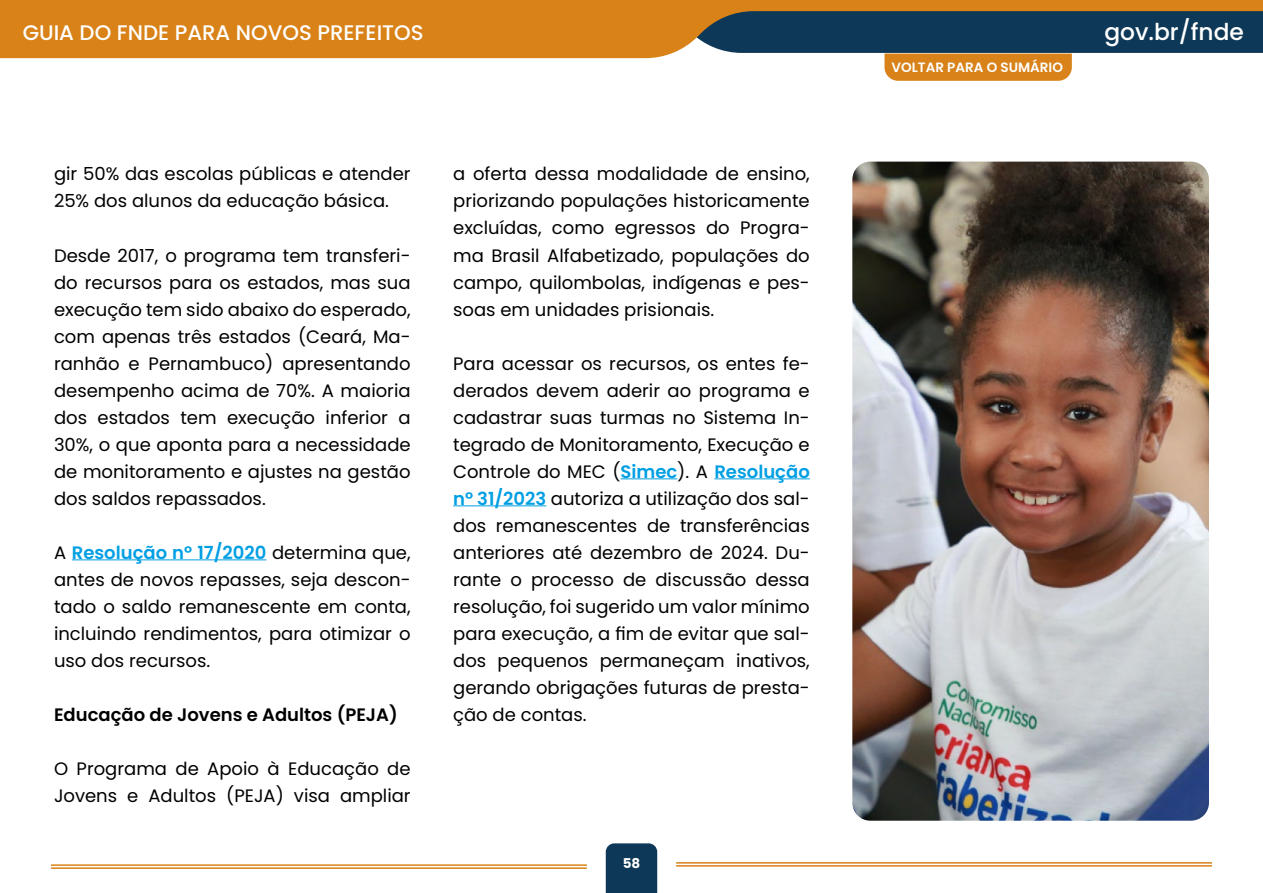
<style>
.page{position:relative;width:1263px;height:893px;background:#fff}
.page>*{position:absolute;margin:0;border:0;box-sizing:border-box;transform-origin:0 0}
.t1{font:500 23.25px "Poppins";color:#fff}
.t2{font:500 21.15px "Poppins";color:#fff}
.t3{font:18px/27px "Poppins";color:#000;text-align:justify}
.t4{font:600 18px "Poppins";color:#000}
.t5{font:600 13.5px "Poppins";color:#fff}
.t6{font:700 13.5px "Poppins";color:#fff}
.s1{font-weight:600;color:#009fe3}
</style>
<div class="page">
<div style="left:884px;top:58px;width:188px;height:23px;background:#d88219"></div>
<svg style="left:0;top:0;width:1263px;height:58px;background:#9a6f33"></svg>
<div style="left:606px;top:843px;width:51px;height:50px;background:#0d3857"></div>
<hr style="left:51px;top:864px;width:536px;height:2px;background:#d88116">
<hr style="left:51px;top:867px;width:536px;height:2px;background:#d88116">
<hr style="left:676px;top:862px;width:536px;height:2px;background:#d88116">
<hr style="left:676px;top:865px;width:536px;height:2px;background:#d88116">
<hr style="left:72px;top:559px;width:194px;height:1px;background:#009fe3">
<hr style="left:620px;top:478px;width:57px;height:1px;background:#009fe3">
<hr style="left:714px;top:478px;width:96px;height:1px;background:#009fe3">
<hr style="left:453px;top:505px;width:93px;height:1px;background:#009fe3">
<img style="left:852px;top:162px;width:357px;height:659px">
<p class="t2" style="left:23px;top:20px;width:402px">GUIA DO FNDE PARA NOVOS PREFEITOS</p>
<p class="t1" style="left:1104px;top:19px;width:141px">gov.br/fnde</p>
<p class="t3" style="left:54px;top:161px;width:358px">gir 50% das escolas públicas e atender<br>25% dos alunos da educação básica.</p>
<p class="t3" style="left:54px;top:242px;width:358px">Desde 2017, o programa tem transferi&shy;do recursos para os estados, mas sua execução tem sido abaixo do esperado, com apenas três estados (Ceará, Ma&shy;ranhão e Pernambuco) apresentando desempenho acima de 70%. A maioria dos estados tem execução inferior a 30%, o que aponta para a necessidade de monitoramento e ajustes na gestão dos saldos repassados.</p>
<p class="t3" style="left:54px;top:539px;width:358px">A <span class="s1">Resolução nº 17/2020</span> determina que, antes de novos repasses, seja descon&shy;tado o saldo remanescente em conta, incluindo rendimentos, para otimizar o uso dos recursos.</p>
<p class="t4" style="left:54px;top:704px;width:345px">Educação de Jovens e Adultos (PEJA)</p>
<p class="t3" style="left:54px;top:755px;width:358px">O Programa de Apoio à Educação de<br>Jovens e Adultos (PEJA) visa ampliar</p>
<p class="t3" style="left:453px;top:161px;width:358px">a oferta dessa modalidade de ensino, priorizando populações historicamente excluídas, como egressos do Progra&shy;ma Brasil Alfabetizado, populações do campo, quilombolas, indígenas e pes&shy;soas em unidades prisionais.</p>
<p class="t3" style="left:453px;top:350px;width:358px">Para acessar os recursos, os entes fe&shy;derados devem aderir ao programa e cadastrar suas turmas no Sistema In&shy;tegrado de Monitoramento, Execução e Controle do MEC (<span class="s1">Simec</span>). A <span class="s1">Resolução nº 31/2023</span> autoriza a utilização dos sal&shy;dos remanescentes de transferências anteriores até dezembro de 2024. Du&shy;rante o processo de discussão dessa resolução, foi sugerido um valor mínimo para execução, a fim de evitar que sal&shy;dos pequenos permaneçam inativos, gerando obrigações futuras de presta&shy;ção de contas.</p>
<p class="t6" style="left:623px;top:855px;width:19px">58</p>
<p class="t5" style="left:891px;top:59px;width:173px">VOLTAR PARA O SUMÁRIO</p>
</div>
